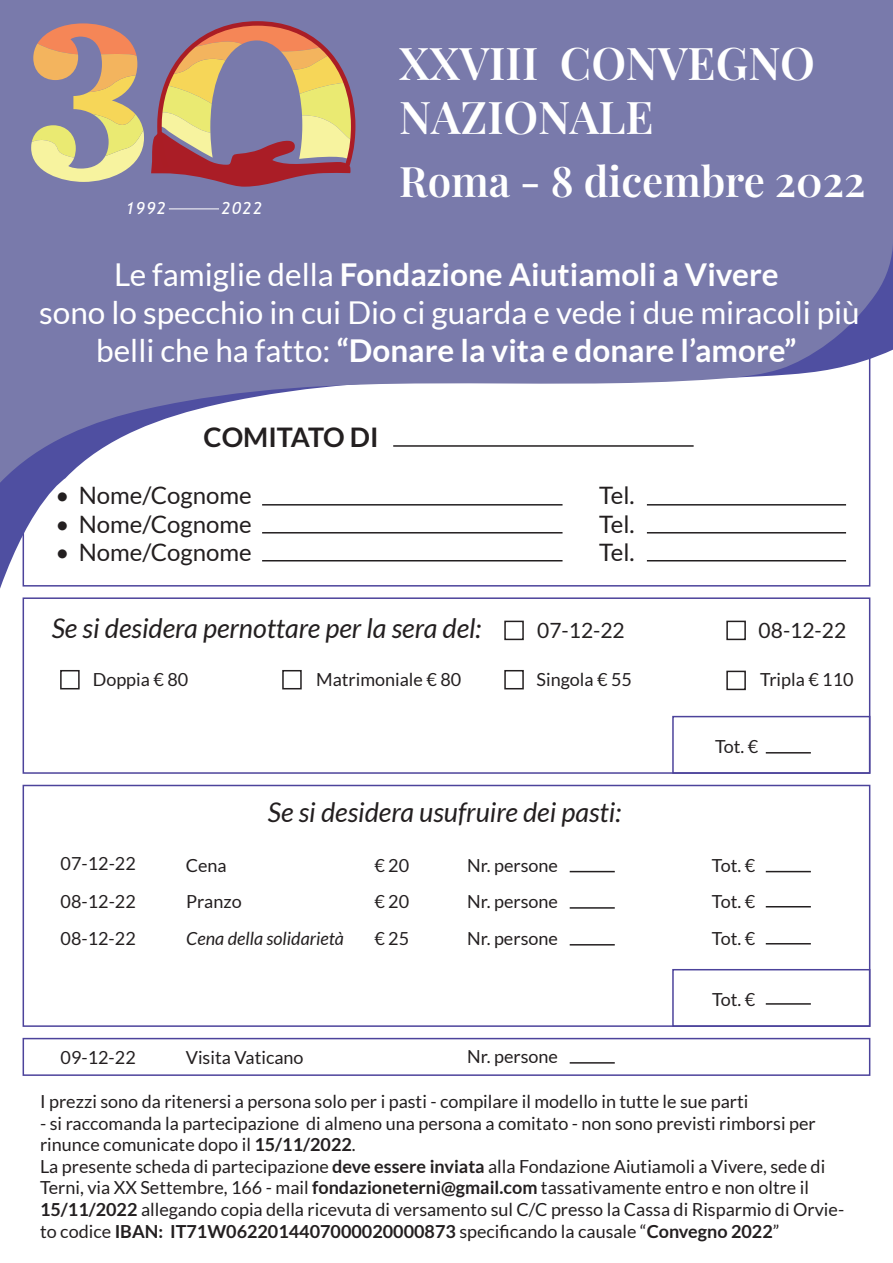
<style>
.page{position:relative;width:893px;height:1263px;background:#fff}
.page>*{position:absolute;margin:0;border:0;box-sizing:border-box;transform-origin:0 0}
.t1{font:45px/54px "Playfair Display";color:#fff}
.t2{font:42px "Playfair Display";color:#fff}
.t3{font:31.5px/37.8px "Lato";color:#fff;text-align:center}
.t4{font:italic 27px "Lato";color:#231f20}
.t5{font:700 27px "Lato";color:#231f20}
.t6{font:24px "Lato";color:#231f20}
.t7{font:21px "Lato";color:#231f20}
.t8{font:18px/21.6px "Lato";color:#231f20}
.t9{font:italic 18px "Lato";color:#231f20}
.t10{font:italic 16.8px "Trebuchet MS";letter-spacing:.1em;color:#fff}
.s1{font-weight:700}
</style>
<div class="page">
<div style="left:23px;top:597px;width:847px;height:177px;border:2px solid #4c439b"></div>
<div style="left:23px;top:1038px;width:847px;height:38px;border:2px solid #4c439b"></div>
<div style="left:23px;top:785px;width:847px;height:242px;border:2px solid #4c439b"></div>
<svg style="left:0;top:483px;width:871px;height:106px"></svg>
<svg style="left:0;top:0;width:893px;height:483px;fill:#797aab"></svg>
<div style="left:672px;top:716px;width:198px;height:58px;border:2px solid #4c439b"></div>
<div style="left:672px;top:969px;width:198px;height:58px;border:2px solid #4c439b"></div>
<hr style="left:169px;top:209px;width:50px;height:1px;background:#fff">
<svg style="left:31px;top:23px;width:113px;height:159px;background:#bba58a"></svg>
<svg style="left:151px;top:19px;width:207px;height:168px;background:#a9857f"></svg>
<div style="left:60px;top:670px;width:20px;height:19px;border:2px solid #231f20"></div>
<div style="left:504px;top:621px;width:20px;height:19px;border:2px solid #231f20"></div>
<div style="left:726px;top:621px;width:20px;height:19px;border:2px solid #231f20"></div>
<div style="left:282px;top:670px;width:20px;height:19px;border:2px solid #231f20"></div>
<div style="left:504px;top:670px;width:20px;height:19px;border:2px solid #231f20"></div>
<div style="left:726px;top:671px;width:20px;height:19px;border:2px solid #231f20"></div>
<hr style="left:570px;top:871px;width:45px;height:1px;background:#231f20">
<hr style="left:570px;top:1062px;width:45px;height:1px;background:#231f20">
<hr style="left:393px;top:445px;width:301px;height:2px;background:#231f20">
<hr style="left:262px;top:504px;width:300px;height:2px;background:#231f20">
<hr style="left:647px;top:504px;width:199px;height:2px;background:#231f20">
<hr style="left:647px;top:532px;width:199px;height:1px;background:#231f20">
<hr style="left:647px;top:560px;width:199px;height:1px;background:#231f20">
<hr style="left:262px;top:532px;width:300px;height:1px;background:#231f20">
<hr style="left:262px;top:560px;width:300px;height:1px;background:#231f20">
<hr style="left:766px;top:871px;width:45px;height:1px;background:#231f20">
<hr style="left:766px;top:906px;width:45px;height:1px;background:#231f20">
<hr style="left:766px;top:943px;width:45px;height:1px;background:#231f20">
<hr style="left:766px;top:1003px;width:45px;height:2px;background:#231f20">
<hr style="left:766px;top:752px;width:45px;height:1px;background:#231f20">
<hr style="left:570px;top:907px;width:45px;height:2px;background:#231f20">
<hr style="left:570px;top:944px;width:45px;height:1px;background:#231f20">
<p class="t10" style="left:125px;top:198px;width:42px">1992</p>
<p class="t10" style="left:222px;top:198px;width:42px">2022</p>
<h1 class="t1" style="left:399px;top:32px;width:417px">XXVIII CONVEGNO<br>NAZIONALE</h1>
<h2 class="t2" style="left:399px;top:148px;width:468px">Roma - 8 dicembre 2022</h2>
<h3 class="t3" style="left:39px;top:255px;width:822px">Le famiglie della <span class="s1">Fondazione Aiutiamoli a Vivere<br></span>sono lo specchio in cui Dio ci guarda e vede i due miracoli più belli che ha fatto: <span class="s1">“Donare la vita e donare l’amore”</span></h3>
<h3 class="t5" style="left:204px;top:421px;width:176px">COMITATO DI</h3>
<h3 class="t6" style="left:56px;top:482px;width:198px">• Nome/Cognome</h3>
<h3 class="t6" style="left:599px;top:482px;width:37px">Tel.</h3>
<h3 class="t6" style="left:56px;top:511px;width:198px">• Nome/Cognome</h3>
<h3 class="t6" style="left:599px;top:511px;width:37px">Tel.</h3>
<h3 class="t6" style="left:56px;top:539px;width:198px">• Nome/Cognome</h3>
<h3 class="t6" style="left:599px;top:539px;width:37px">Tel.</h3>
<h3 class="t4" style="left:52px;top:613px;width:431px">Se si desidera pernottare per la sera del:</h3>
<p class="t7" style="left:537px;top:618px;width:89px">07-12-22</p>
<p class="t7" style="left:759px;top:618px;width:89px">08-12-22</p>
<p class="t8" style="left:93px;top:669px;width:97px">Doppia € 80</p>
<p class="t8" style="left:316px;top:669px;width:147px">Matrimoniale € 80</p>
<p class="t8" style="left:537px;top:669px;width:97px">Singola € 55</p>
<p class="t8" style="left:760px;top:669px;width:95px">Tripla € 110</p>
<h3 class="t4" style="left:268px;top:797px;width:355px">Se si desidera usufruire dei pasti:</h3>
<p class="t8" style="left:61px;top:845px;width:77px;line-height:37.8px">07-12-22<br>08-12-22</p>
<p class="t8" style="left:186px;top:854px;width:42px">Cena</p>
<p class="t8" style="left:374px;top:854px;width:36px">€ 20</p>
<p class="t8" style="left:467px;top:854px;width:92px">Nr. persone</p>
<p class="t8" style="left:186px;top:890px;width:57px">Pranzo</p>
<p class="t8" style="left:374px;top:891px;width:36px">€ 20</p>
<p class="t8" style="left:467px;top:890px;width:92px">Nr. persone</p>
<p class="t8" style="left:715px;top:735px;width:45px">Tot. €</p>
<p class="t8" style="left:712px;top:847px;width:45px;line-height:36.2px">Tot. €<br>Tot. €</p>
<p class="t8" style="left:61px;top:927px;width:77px">08-12-22</p>
<p class="t8" style="left:61px;top:1047px;width:77px">09-12-22</p>
<p class="t9" style="left:186px;top:928px;width:159px">Cena della solidarietà</p>
<p class="t8" style="left:374px;top:928px;width:36px">€ 25</p>
<p class="t8" style="left:467px;top:927px;width:92px">Nr. persone</p>
<p class="t8" style="left:712px;top:928px;width:45px">Tot. €</p>
<p class="t8" style="left:186px;top:1046px;width:119px">Visita Vaticano</p>
<p class="t8" style="left:467px;top:1046px;width:92px">Nr. persone</p>
<p class="t8" style="left:712px;top:988px;width:45px">Tot. €</p>
<p class="t8" style="left:40px;top:1090px;width:710px">I prezzi sono da ritenersi a persona solo per i pasti - compilare il modello in tutte le sue parti</p>
<p class="t8" style="left:40px;top:1112px;width:806px">- si raccomanda la partecipazione di almeno una persona a comitato - non sono previsti rimborsi per rinunce comunicate dopo il <span class="s1">15/11/2022</span>.<br>La presente scheda di partecipazione <span class="s1">deve essere inviata</span> alla Fondazione Aiutiamoli a Vivere, sede di Terni, via XX Settembre, 166 - mail <span class="s1">fondazioneterni@gmail.com</span> tassativamente entro e non oltre il <span class="s1">15/11/2022</span> allegando copia della ricevuta di versamento sul C/C presso la Cassa di Risparmio di Orvie&shy;to codice <span class="s1">IBAN: IT71W0622014407000020000873</span> specificando la causale “<span class="s1">Convegno 2022</span>”</p>
</div>
